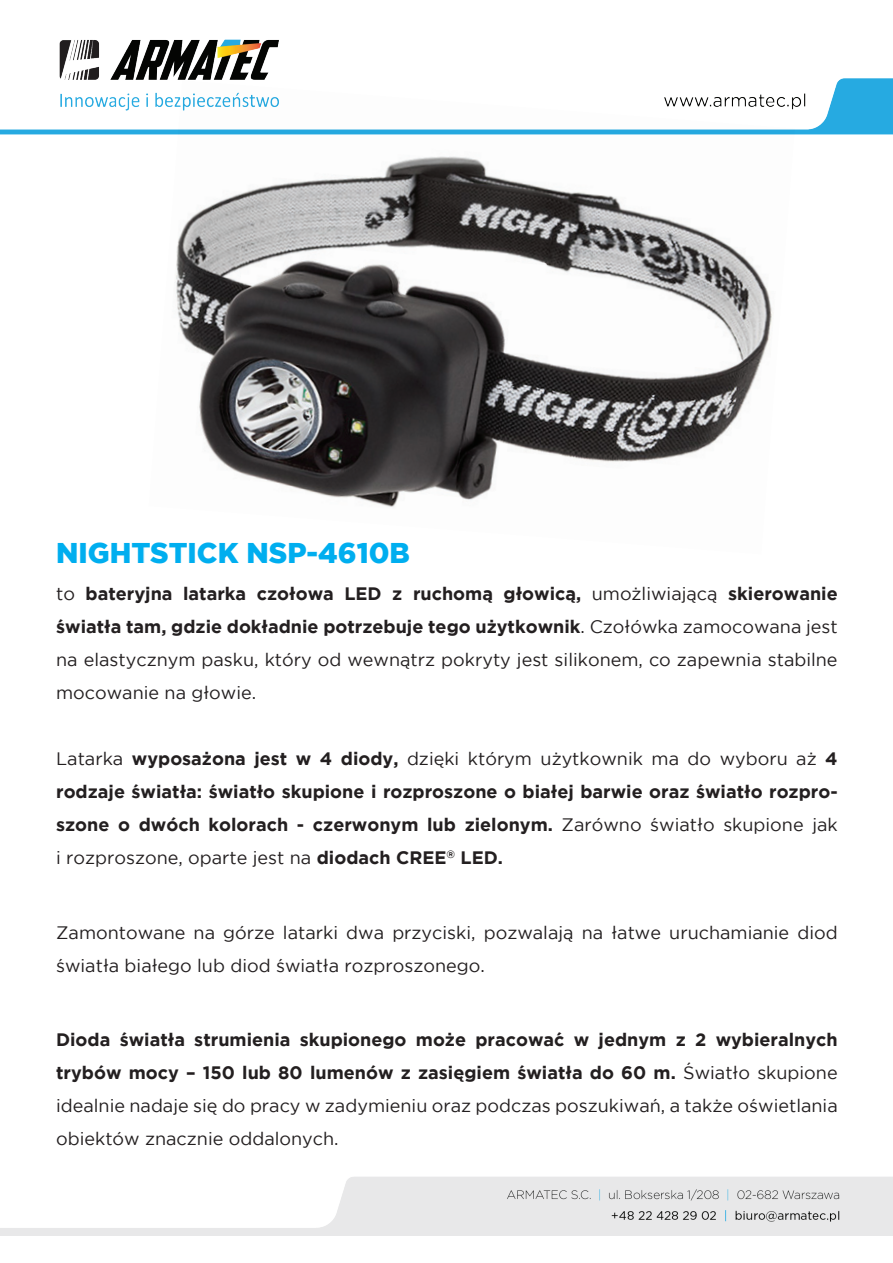
<style>
.page{position:relative;width:893px;height:1263px;background:#fff}
.page>*{position:absolute;margin:0;border:0;box-sizing:border-box;transform-origin:0 0}
.t1{font:900 28.5px "Gotham PL";color:#00aeef}
.t2{font:18px/33px "Gotham PL";color:#231f20;text-align:justify}
.t3{font:700 18px/33px "Gotham PL";color:#231f20;text-align:justify}
.s1{font-weight:700}
.s2{font-weight:400}
</style>
<div class="page">
<img style="left:0;top:39px;width:893px;height:1197px">
<img style="left:149px;top:80px;width:646px;height:474px">
<h1 class="t1" style="left:56px;top:536px;width:355px">NIGHTSTICK NSP-4610B</h1>
<p class="t2" style="left:56px;top:577px;width:783px">to <span class="s1">bateryjna latarka czołowa LED z ruchomą głowicą,</span> umożliwiającą <span class="s1">skierowanie światła tam, gdzie dokładnie potrzebuje tego użytkownik</span>. Czołówka zamocowana jest na elastycznym pasku, który od wewnątrz pokryty jest silikonem, co zapewnia stabilne mocowanie na głowie.</p>
<p class="t3" style="left:56px;top:742px;width:783px"><span class="s2">Latarka</span> wyposażona jest w 4 diody, <span class="s2">dzięki którym użytkownik ma do wyboru aż</span> 4 rodzaje światła: światło skupione i rozproszone o białej barwie oraz światło rozpro&shy;szone o dwóch kolorach - czerwonym lub zielonym. <span class="s2">Zarówno światło skupione jak i rozproszone, oparte jest na</span> diodach CREE<sup>®</sup> LED.</p>
<p class="t2" style="left:56px;top:915px;width:783px">Zamontowane na górze latarki dwa przyciski, pozwalają na łatwe uruchamianie diod światła białego lub diod światła rozproszonego.</p>
<p class="t2" style="left:56px;top:1023px;width:783px"><span class="s1">Dioda światła strumienia skupionego może pracować w jednym z 2 wybieralnych trybów mocy – 150 lub 80 lumenów z zasięgiem światła do 60 m.</span> Światło skupione idealnie nadaje się do pracy w zadymieniu oraz podczas poszukiwań, a także oświetlania obiektów znacznie oddalonych.</p>
</div>
